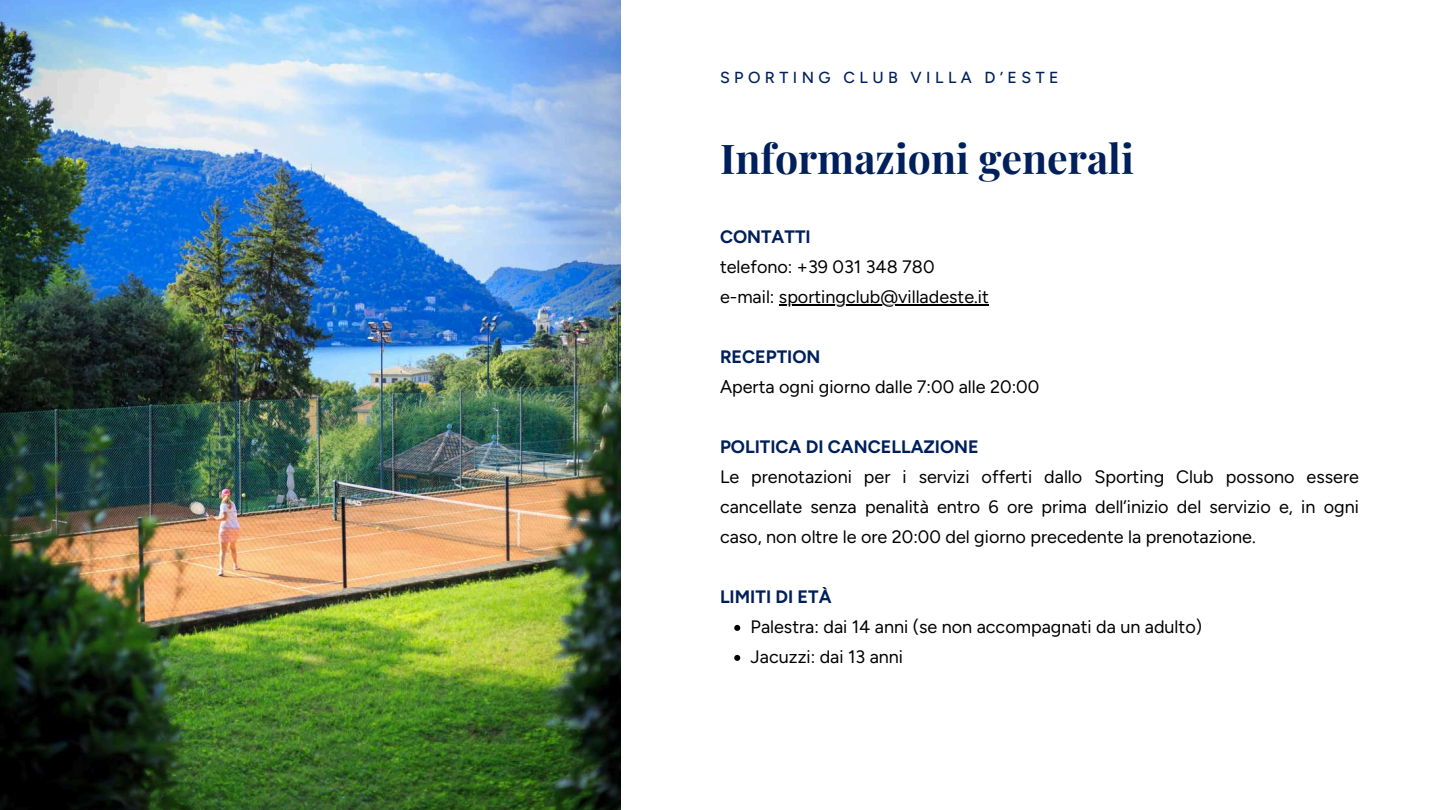
<style>
.page{position:relative;width:1440px;height:810px;background:#fff}
.page>*{position:absolute;margin:0;border:0;box-sizing:border-box;transform-origin:0 0}
.t1{font:700 41px "Playfair Display";color:#00205b}
.t2{font:18px/30px "Figtree";color:#000}
.t3{font:700 18px "Figtree";color:#00205b}
.t4{font:500 16px "Figtree";letter-spacing:.28em;color:#00205b}
</style>
<div class="page">
<img style="left:0;top:0;width:620px;height:810px">
<hr style="left:779px;top:305px;width:210px;height:1px;background:#000">
<svg style="left:734px;top:625px;width:6px;height:6px"></svg>
<svg style="left:734px;top:655px;width:6px;height:6px"></svg>
<p class="t4" style="left:720px;top:67px;width:340px">SPORTING CLUB VILLA D’ESTE</p>
<h1 class="t1" style="left:720px;top:130px;width:415px">Informazioni generali</h1>
<p class="t3" style="left:720px;top:226px;width:92px">CONTATTI</p>
<p class="t2" style="left:720px;top:252px;width:270px">telefono: +39 031 348 780 e-mail: sportingclub@villadeste.it</p>
<p class="t3" style="left:720px;top:346px;width:102px">RECEPTION</p>
<p class="t2" style="left:720px;top:372px;width:321px">Aperta ogni giorno dalle 7:00 alle 20:00</p>
<p class="t3" style="left:720px;top:436px;width:260px">POLITICA DI CANCELLAZIONE</p>
<p class="t2" style="left:720px;top:462px;width:641px;text-align:justify">Le prenotazioni per i servizi offerti dallo Sporting Club possono essere cancellate senza penalità entro 6 ore prima dell’inizio del servizio e, in ogni caso, non oltre le ore 20:00 del giorno precedente la prenotazione.</p>
<p class="t3" style="left:720px;top:586px;width:113px">LIMITI DI ETÀ</p>
<p class="t2" style="left:751px;top:612px;width:453px">Palestra: dai 14 anni (se non accompagnati da un adulto)<br>Jacuzzi: dai 13 anni</p>
</div>
